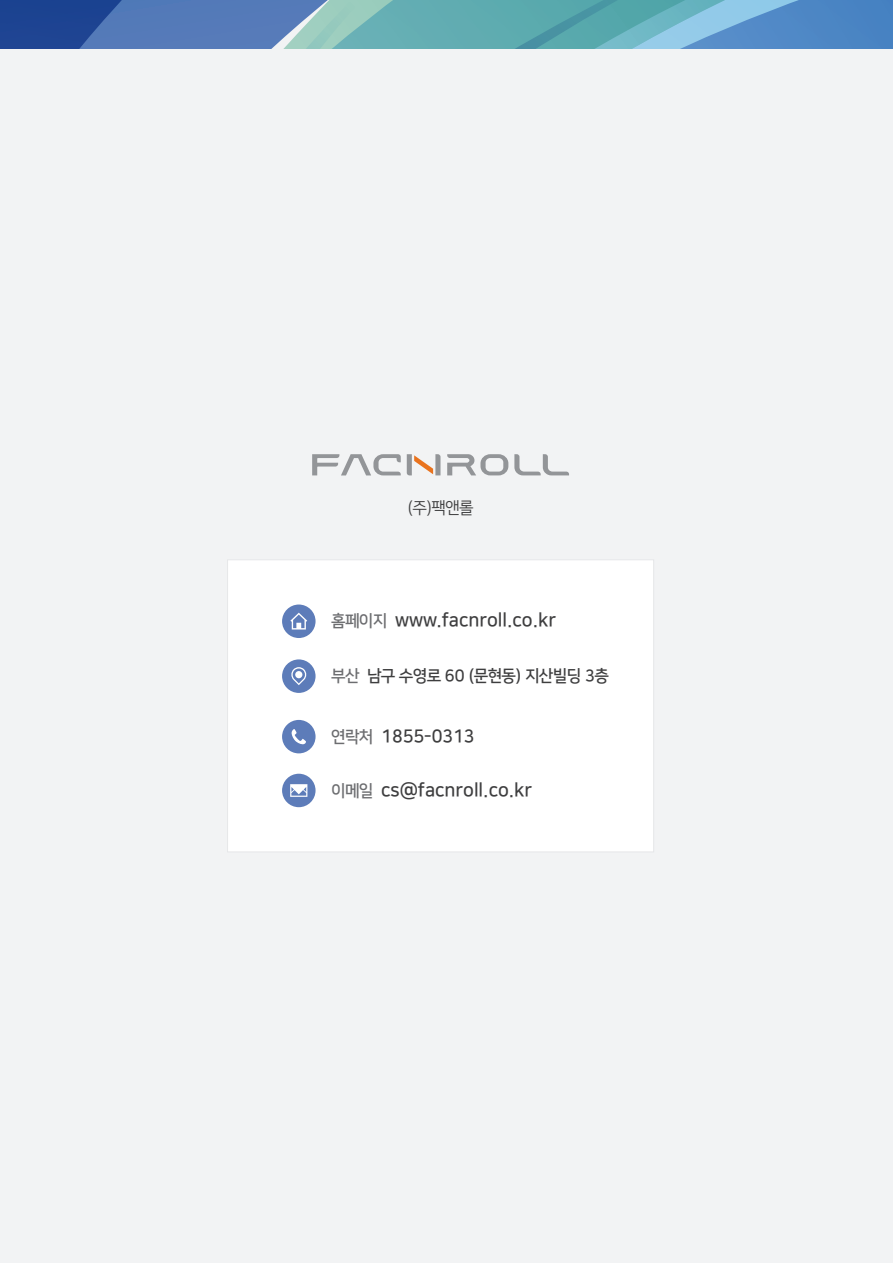
<style>
.page{position:relative;width:893px;height:1263px;background:#f2f3f4}
.page>*{position:absolute;margin:0;border:0;box-sizing:border-box;transform-origin:0 0}
.t1{font:18.75px "Nanum Square ac B";color:#3e3e3f}
.t2{font:18px "Nanum Square ac B";color:#3e3e3f}
.t3{font:16.5px "Nanum Square ac B";color:#3e3e3f}
.t4{font:16.5px "Nanum Square ac R";color:#3e3e3f}
.s1{font-size:16.5px;color:#6c6d70}
.s2{color:#6c6d70}
</style>
<div class="page">
<div style="left:227px;top:559px;width:427px;height:293px;background:#fff;border:1px solid #e6e7e9"></div>
<div style="left:282px;top:720px;width:34px;height:33px;background:#5d7cb9;border-radius:50%"></div>
<svg style="left:291px;top:729px;width:15px;height:16px"></svg>
<div style="left:282px;top:659px;width:34px;height:34px;background:#5d7cb9;border-radius:50%"></div>
<svg style="left:291px;top:667px;width:16px;height:18px"></svg>
<div style="left:295px;top:671px;width:7px;height:7px;background:#fff;border-radius:50%"></div>
<div style="left:282px;top:774px;width:34px;height:33px;background:#5d7cb9;border-radius:50%"></div>
<svg style="left:290px;top:784px;width:17px;height:13px"></svg>
<div style="left:282px;top:604px;width:34px;height:34px;background:#5d7cb9;border-radius:50%"></div>
<svg style="left:290px;top:613px;width:17px;height:16px"></svg>
<svg style="left:514px;top:454px;width:55px;height:21px"></svg>
<svg style="left:312px;top:454px;width:89px;height:21px"></svg>
<svg style="left:447px;top:454px;width:61px;height:21px"></svg>
<svg style="left:407px;top:454px;width:33px;height:21px"></svg>
<svg style="left:0;top:0;width:893px;height:49px;background:#5a93b7"></svg>
<p class="t4" style="left:408px;top:499px;width:67px">(주)팩앤롤</p>
<p class="t1" style="left:331px;top:610px;width:226px"><span class="s1">홈페이지</span> www.facnroll.co.kr</p>
<p class="t3" style="left:331px;top:667px;width:279px"><span class="s2">부산</span> 남구 수영로 60 (문현동) 지산빌딩 3층</p>
<p class="t2" style="left:331px;top:726px;width:145px"><span class="s1">연락처</span> 1855-0313</p>
<p class="t1" style="left:331px;top:780px;width:202px"><span class="s1">이메일</span> cs@facnroll.co.kr</p>
</div>
